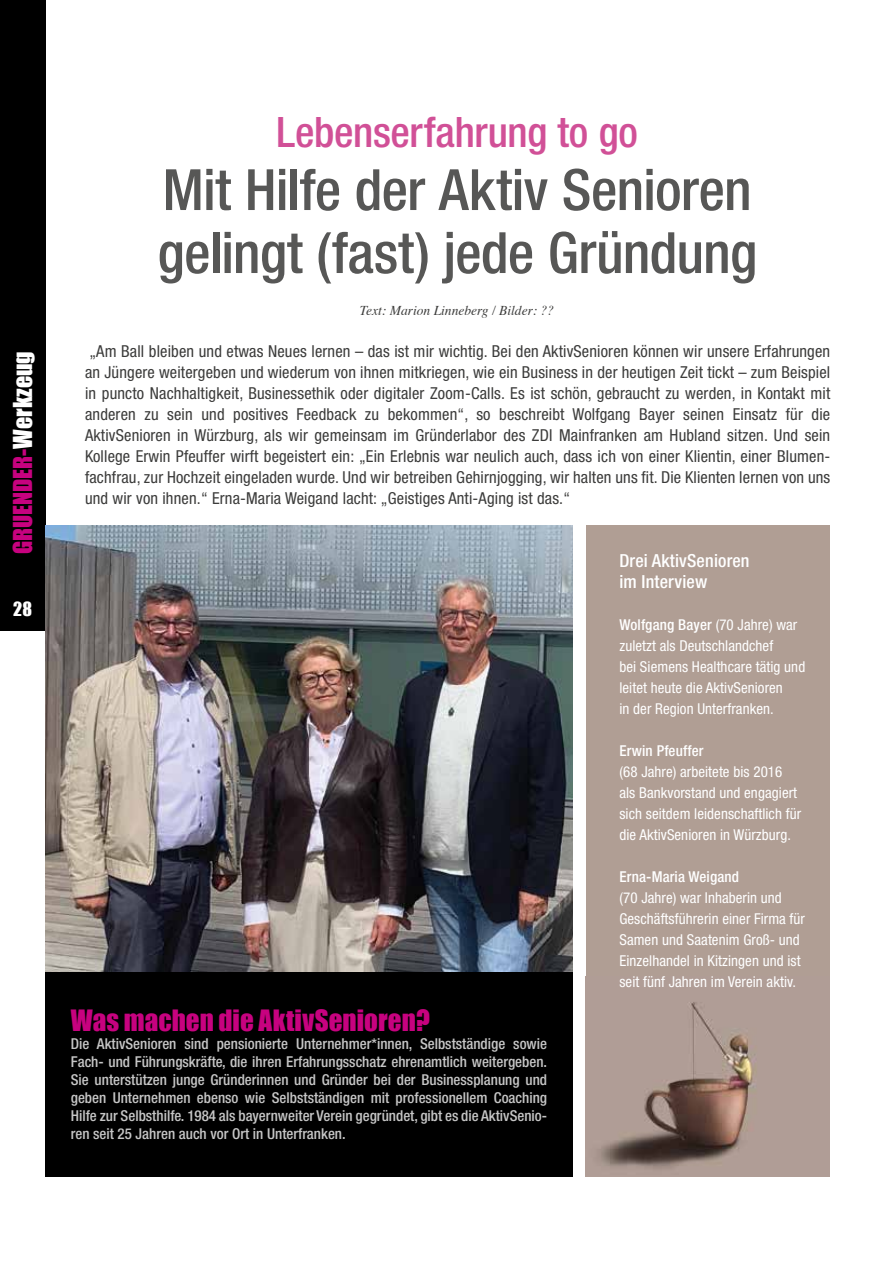
<style>
.page{position:relative;width:893px;height:1263px;background:#fff}
.page>*{position:absolute;margin:0;border:0;box-sizing:border-box;transform-origin:0 0}
.t1{font:500 condensed 57px/63px "Helvetica Neue";letter-spacing:-.01em;color:#575756}
.t2{font:500 condensed 42px "Helvetica Neue";letter-spacing:-.005em;color:#d15097}
.t3{font:27px "Impact";color:#c7027f}
.t4{font:24px "Impact";color:#c7027f}
.t5{font:500 condensed 18px/21px "Helvetica Neue";letter-spacing:.01em;color:#fff}
.t6{font:18px "Impact";color:#fff}
.t7{font:condensed 16.5px/21px "Helvetica Neue";letter-spacing:.01em;color:#3c3c3b;text-align:justify}
.t8{font:500 condensed 15px/18px "Helvetica Neue";color:#c6c6c6;text-align:justify}
.t9{font:condensed 15px/21px "Helvetica Neue";letter-spacing:.005em;color:#fff}
.t10{font:500 condensed 15px "Helvetica Neue";letter-spacing:.01em;color:#fff}
.t11{font:italic 13.5px "Times";color:#3c3c3b}
.s1{color:#fff}
.s2{font-weight:500}
</style>
<div class="page">
<div style="left:0;top:0;width:45px;height:591px;background:#000"></div>
<div style="left:0;top:588px;width:45px;height:42px;background:#000"></div>
<div style="left:586px;top:525px;width:243px;height:651px;background:#b09e94"></div>
<img style="left:598px;top:1002px;width:158px;height:167px">
<img style="left:45px;top:525px;width:528px;height:447px">
<div style="left:45px;top:972px;width:528px;height:205px;background:#000"></div>
<h3 class="t4" style="left:4px;top:554px;width:205px;rotate:-90deg">GRUENDER-<span class="s1">Werkzeug</span></h3>
<p class="t6" style="left:13px;top:595px;width:20px">28</p>
<h2 class="t2" style="left:276px;top:107px;width:363px">Lebenserfahrung to go</h2>
<h1 class="t1" style="left:157px;top:158px;width:601px">Mit Hilfe der Aktiv Senioren gelingt (fast) jede Gründung</h1>
<p class="t11" style="left:360px;top:299px;width:196px">Text: Marion Linneberg / Bilder: ??</p>
<p class="t7" style="left:85px;top:341px;width:747px">„Am Ball bleiben und etwas Neues lernen – das ist mir wichtig. Bei den AktivSenioren können wir unsere Erfahrungen an Jüngere weitergeben und wiederum von ihnen mitkriegen, wie ein Business in der heutigen Zeit tickt – zum Beispiel in puncto Nachhaltigkeit, Businessethik oder digitaler Zoom-Calls. Es ist schön, gebraucht zu werden, in Kontakt mit anderen zu sein und positives Feedback zu bekommen“, so beschreibt Wolfgang Bayer seinen Einsatz für die AktivSenioren in Würzburg, als wir gemeinsam im Gründerlabor des ZDI Mainfranken am Hubland sitzen. Und sein Kollege Erwin Pfeuffer wirft begeistert ein: „Ein Erlebnis war neulich auch, dass ich von einer Klientin, einer Blumen&shy;fachfrau, zur Hochzeit eingeladen wurde. Und wir betreiben Gehirnjogging, wir halten uns fit. Die Klienten lernen von uns und wir von ihnen.“ Erna-Maria Weigand lacht: „Geistiges Anti-Aging ist das.“</p>
<h3 class="t3" style="left:71px;top:1000px;width:360px">Was machen die AktivSenioren?</h3>
<p class="t8" style="left:71px;top:1035px;width:478px">Die AktivSenioren sind pensionierte Unternehmer*innen, Selbstständige sowie Fach- und Führungskräfte, die ihren Erfahrungsschatz ehrenamtlich weitergeben.<br>Sie unterstützen junge Gründerinnen und Gründer bei der Businessplanung und geben Unternehmen ebenso wie Selbstständigen mit professionellem Coaching Hilfe zur Selbsthilfe. 1984 als bayernweiter Verein gegründet, gibt es die AktivSenio&shy;ren seit 25 Jahren auch vor Ort in Unterfranken.</p>
<p class="t5" style="left:619px;top:550px;width:132px">Drei AktivSenioren im Interview</p>
<p class="t9" style="left:619px;top:614px;width:187px"><span class="s2">Wolfgang Bayer</span> (70 Jahre) war zuletzt als Deutschlandchef<br>bei Siemens Healthcare tätig und leitet heute die AktivSenioren<br>in der Region Unterfranken.</p>
<p class="t10" style="left:619px;top:742px;width:86px">Erwin Pfeuffer</p>
<p class="t9" style="left:619px;top:761px;width:183px">(68 Jahre) arbeitete bis 2016 als Bankvorstand und engagiert sich seitdem leidenschaftlich für die AktivSenioren in Würzburg.</p>
<p class="t10" style="left:619px;top:868px;width:121px">Erna-Maria Weigand</p>
<p class="t9" style="left:619px;top:887px;width:187px">(70 Jahre) war Inhaberin und<br>Geschäftsführerin einer Firma für<br>Samen und Saatenim Groß- und<br>Einzelhandel in Kitzingen und ist seit fünf Jahren im Verein aktiv.</p>
</div>
